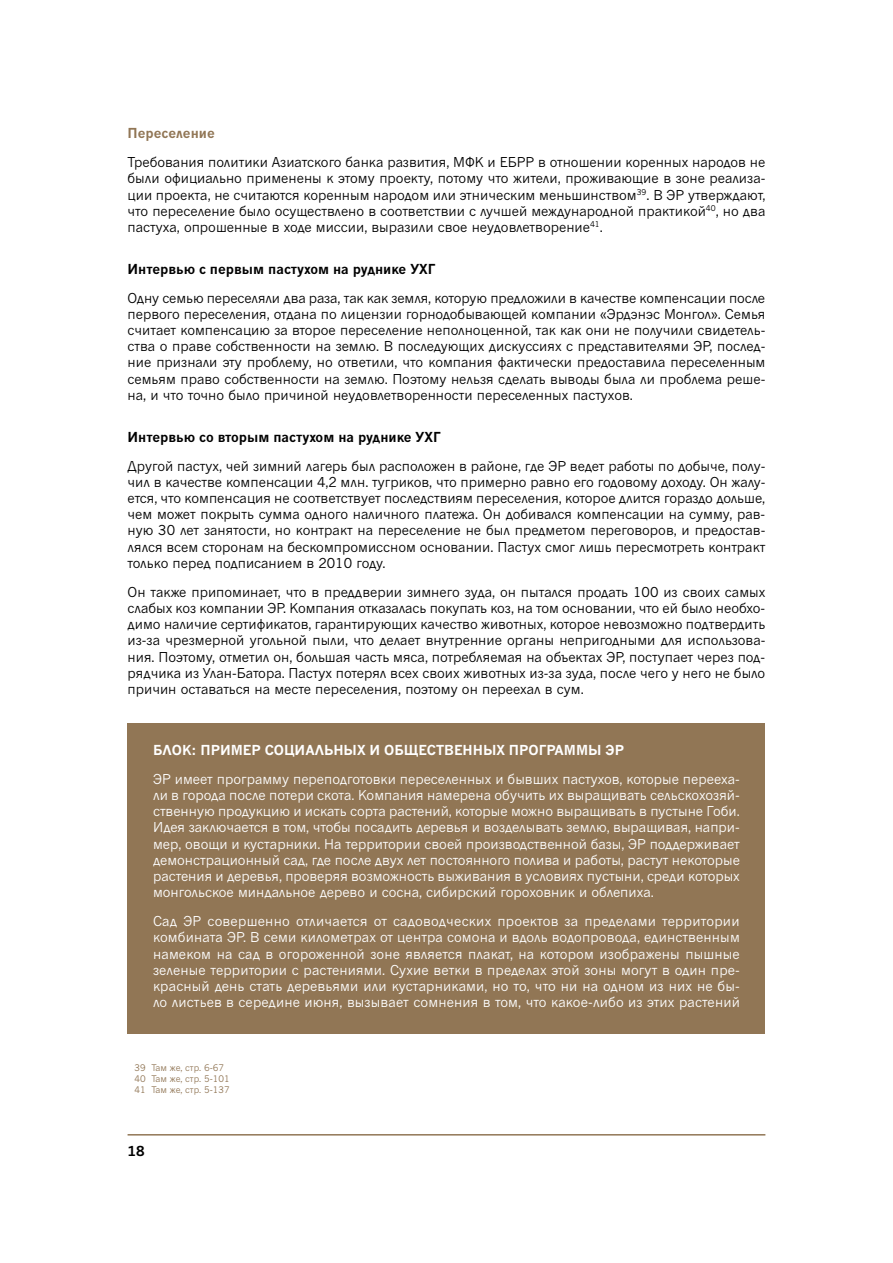
<style>
.page{position:relative;width:893px;height:1263px;background:#fff}
.page>*{position:absolute;margin:0;border:0;box-sizing:border-box;transform-origin:0 0}
.t1{font:13.5px/16.2px "News Gothic Cyr";color:#000;text-align:justify}
.t2{font:13.5px/16.2px "News Gothic Cyr";color:#fff;text-align:justify}
.t3{font:700 13.5px "News Gothic Cyr";color:#000}
.t4{font:700 13.5px "News Gothic Cyr";color:#fff}
.t5{font:700 13.5px "News Gothic Cyr";color:#917655}
.t6{font:9px/10.8px "News Gothic Cyr";color:#917655}
</style>
<div class="page">
<hr style="left:128px;top:1134px;width:637px;height:1px;background:#917655">
<div style="left:128px;top:723px;width:637px;height:310px;background:#917655"></div>
<p class="t5" style="left:128px;top:125px;width:89px">Переселение</p>
<p class="t1" style="left:128px;top:154px;width:639px">Требования политики Азиатского банка развития, МФК и ЕБРР в отношении коренных народов не были официально применены к этому проекту, потому что жители, проживающие в зоне реализа&shy;ции проекта, не считаются коренным народом или этническим меньшинством<sup>39</sup>. В ЭР утверждают, что переселение было осуществлено в соответствии с лучшей международной практикой<sup>40</sup>, но два пастуха, опрошенные в ходе миссии, выразили свое неудовлетворение<sup>41</sup>.</p>
<p class="t3" style="left:128px;top:261px;width:308px">Интервью с первым пастухом на руднике УХГ</p>
<p class="t1" style="left:128px;top:289px;width:639px">Одну семью переселяли два раза, так как земля, которую предложили в качестве компенсации после первого переселения, отдана по лицензии горнодобывающей компании «Эрдэнэс Монгол». Семья считает компенсацию за второе переселение неполноценной, так как они не получили свидетель&shy;ства о праве собственности на землю. В последующих дискуссиях с представителями ЭР, послед&shy;ние признали эту проблему, но ответили, что компания фактически предоставила переселенным семьям право собственности на землю. Поэтому нельзя сделать выводы была ли проблема реше&shy;на, и что точно было причиной неудовлетворенности переселенных пастухов.</p>
<p class="t3" style="left:128px;top:428px;width:313px">Интервью со вторым пастухом на руднике УХГ</p>
<p class="t1" style="left:128px;top:457px;width:639px">Другой пастух, чей зимний лагерь был расположен в районе, где ЭР ведет работы по добыче, полу&shy;чил в качестве компенсации 4,2 млн. тугриков, что примерно равно его годовому доходу. Он жалу&shy;ется, что компенсация не соответствует последствиям переселения, которое длится гораздо дольше, чем может покрыть сумма одного наличного платежа. Он добивался компенсации на сумму, рав&shy;ную 30 лет занятости, но контракт на переселение не был предметом переговоров, и предостав&shy;лялся всем сторонам на бескомпромиссном основании. Пастух смог лишь пересмотреть контракт только перед подписанием в 2010 году.</p>
<p class="t1" style="left:128px;top:584px;width:639px">Он также припоминает, что в преддверии зимнего зуда, он пытался продать 100 из своих самых слабых коз компании ЭР. Компания отказалась покупать коз, на том основании, что ей было необхо&shy;димо наличие сертификатов, гарантирующих качество животных, которое невозможно подтвердить из-за чрезмерной угольной пыли, что делает внутренние органы непригодными для использова&shy;ния. Поэтому, отметил он, большая часть мяса, потребляемая на объектах ЭР, поступает через под&shy;рядчика из Улан-Батора. Пастух потерял всех своих животных из-за зуда, после чего у него не было причин оставаться на месте переселения, поэтому он переехал в сум.</p>
<p class="t4" style="left:153px;top:742px;width:473px">БЛОК: ПРИМЕР СОЦИАЛЬНЫХ И ОБЩЕСТВЕННЫХ ПРОГРАММЫ ЭР</p>
<p class="t2" style="left:153px;top:771px;width:588px">ЭР имеет программу переподготовки переселенных и бывших пастухов, которые перееха&shy;ли в города после потери скота. Компания намерена обучить их выращивать сельскохозяй&shy;ственную продукцию и искать сорта растений, которые можно выращивать в пустыне Гоби.<br>Идея заключается в том, чтобы посадить деревья и возделывать землю, выращивая, напри&shy;мер, овощи и кустарники. На территории своей производственной базы, ЭР поддерживает демонстрационный сад, где после двух лет постоянного полива и работы, растут некоторые растения и деревья, проверяя возможность выживания в условиях пустыни, среди которых монгольское миндальное дерево и сосна, сибирский гороховник и облепиха.</p>
<p class="t2" style="left:153px;top:913px;width:588px">Сад ЭР совершенно отличается от садоводческих проектов за пределами территории комбината ЭР. В семи километрах от центра сомона и вдоль водопровода, единственным намеком на сад в огороженной зоне является плакат, на котором изображены пышные зеленые территории с растениями. Сухие ветки в пределах этой зоны могут в один пре&shy;красный день стать деревьями или кустарниками, но то, что ни на одном из них не бы&shy;ло листьев в середине июня, вызывает сомнения в том, что какое-либо из этих растений</p>
<p class="t6" style="left:134px;top:1062px;width:97px">39 Там же, стр. 6-67<br>40 Там же, стр. 5-101<br>41 Там же, стр. 5-137</p>
<p class="t3" style="left:128px;top:1143px;width:19px">18</p>
</div>
